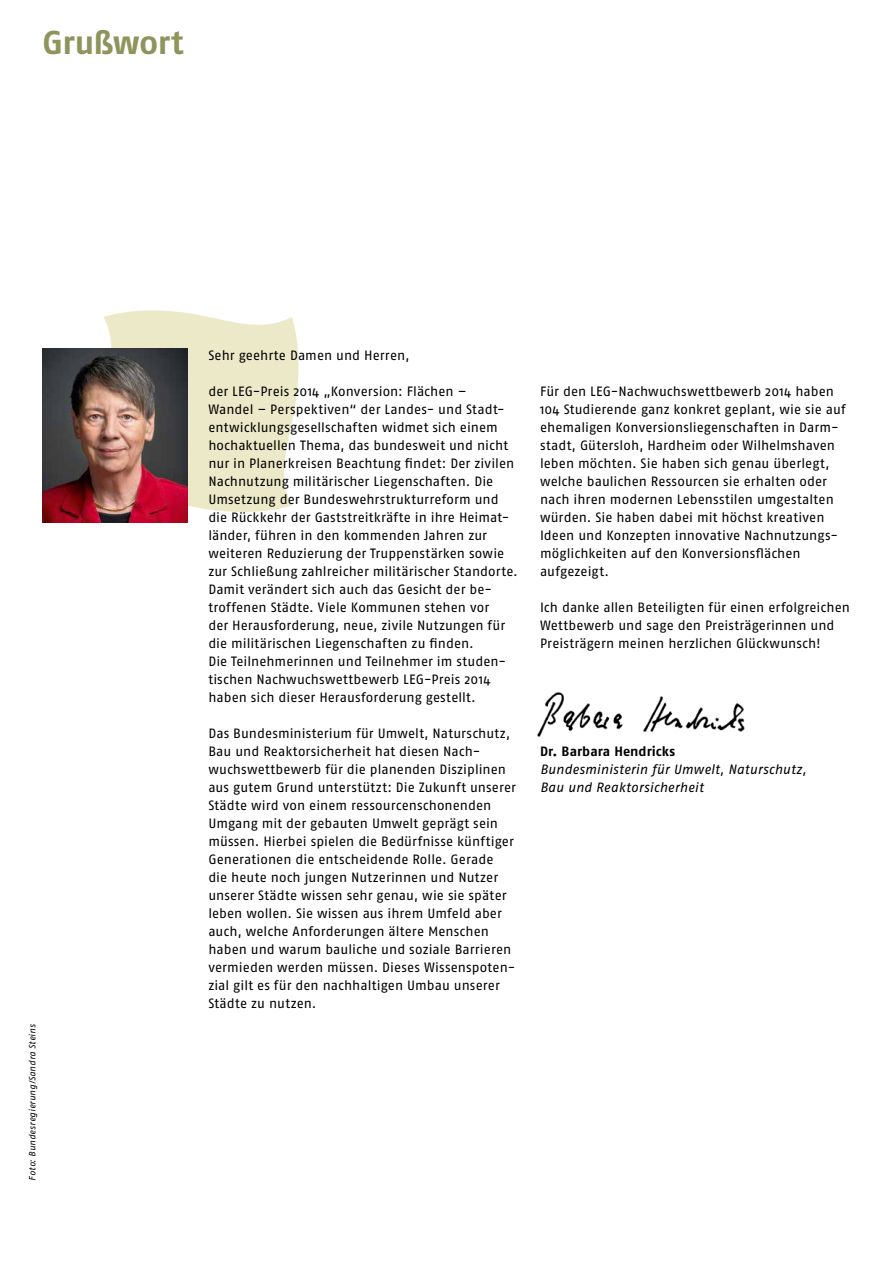
<style>
.page{position:relative;width:893px;height:1263px;background:#fff}
.page>*{position:absolute;margin:0;border:0;box-sizing:border-box;transform-origin:0 0}
.t1{font:700 33px "Fago No";letter-spacing:-.015em;color:#8f945c}
.t2{font:13.5px/18px "Fago No";letter-spacing:.005em;color:#000}
.t3{font:italic 13.5px/18px "Fago No";letter-spacing:.01em;color:#000}
.t4{font:700 13.5px "Fago No";letter-spacing:.005em;color:#000}
.t5{font:italic 9px "Fago No";letter-spacing:.02em;color:#000}
</style>
<div class="page">
<svg style="left:96px;top:310px;width:203px;height:203px;background:#edebce"></svg>
<img style="left:43px;top:349px;width:144px;height:173px">
<img style="left:537px;top:692px;width:208px;height:45px">
<h1 class="t1" style="left:43px;top:23px;width:143px">Grußwort</h1>
<p class="t5" style="left:27px;top:1180px;width:158px;rotate:-90deg">Foto: Bundesregierung/Sandra Steins</p>
<p class="t2" style="left:208px;top:346px;width:203px">Sehr geehrte Damen und Herren,</p>
<p class="t2" style="left:208px;top:382px;width:311px">der LEG-Preis 2014 „Konversion: Flächen –<br>Wandel – Perspektiven“ der Landes- und Stadt&shy;entwicklungsgesellschaften widmet sich einem hochaktuellen Thema, das bundesweit und nicht nur in Planerkreisen Beachtung findet: Der zivilen Nachnutzung militärischer Liegenschaften. Die Umsetzung der Bundeswehrstrukturreform und die Rückkehr der Gaststreitkräfte in ihre Heimat&shy;länder, führen in den kommenden Jahren zur weiteren Reduzierung der Truppenstärken sowie zur Schließung zahlreicher militärischer Standorte.<br>Damit verändert sich auch das Gesicht der be&shy;troffenen Städte. Viele Kommunen stehen vor<br>der Herausforderung, neue, zivile Nutzungen für die militärischen Liegenschaften zu finden.<br>Die Teilnehmerinnen und Teilnehmer im studen&shy;tischen Nachwuchswettbewerb LEG-Preis 2014 haben sich dieser Herausforderung gestellt.</p>
<p class="t2" style="left:208px;top:724px;width:309px">Das Bundesministerium für Umwelt, Naturschutz, Bau und Reaktorsicherheit hat diesen Nach&shy;wuchswettbewerb für die planenden Disziplinen aus gutem Grund unterstützt: Die Zukunft unserer Städte wird von einem ressourcenschonenden Umgang mit der gebauten Umwelt geprägt sein müssen. Hierbei spielen die Bedürfnisse künftiger Generationen die entscheidende Rolle. Gerade<br>die heute noch jungen Nutzerinnen und Nutzer unserer Städte wissen sehr genau, wie sie später leben wollen. Sie wissen aus ihrem Umfeld aber auch, welche Anforderungen ältere Menschen haben und warum bauliche und soziale Barrieren vermieden werden müssen. Dieses Wissenspoten&shy;zial gilt es für den nachhaltigen Umbau unserer Städte zu nutzen.</p>
<p class="t2" style="left:540px;top:382px;width:307px">Für den LEG-Nachwuchswettbewerb 2014 haben 104 Studierende ganz konkret geplant, wie sie auf ehemaligen Konversionsliegenschaften in Darm&shy;stadt, Gütersloh, Hardheim oder Wilhelmshaven leben möchten. Sie haben sich genau überlegt, welche baulichen Ressourcen sie erhalten oder nach ihren modernen Lebensstilen umgestalten würden. Sie haben dabei mit höchst kreativen Ideen und Konzepten innovative Nachnutzungs&shy;möglichkeiten auf den Konversionsflächen aufgezeigt.</p>
<p class="t2" style="left:540px;top:598px;width:311px">Ich danke allen Beteiligten für einen erfolgreichen<br>Wettbewerb und sage den Preisträgerinnen und<br>Preisträgern meinen herzlichen Glückwunsch!</p>
<p class="t4" style="left:540px;top:743px;width:137px">Dr. Barbara Hendricks</p>
<p class="t3" style="left:540px;top:760px;width:268px">Bundesministerin für Umwelt, Naturschutz,<br>Bau und Reaktorsicherheit</p>
</div>
